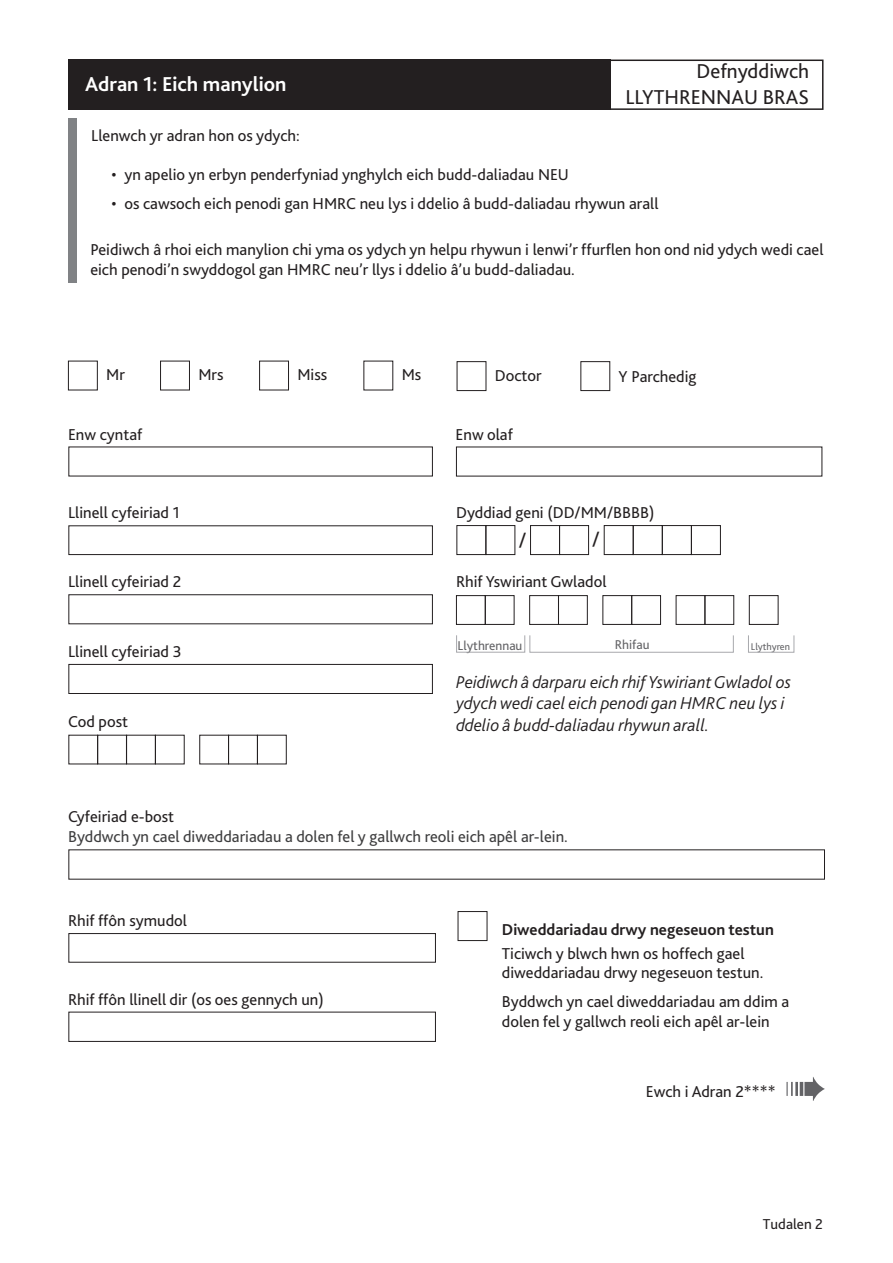
<style>
.page{position:relative;width:893px;height:1263px;background:#fff}
.page>*{position:absolute;margin:0;border:0;box-sizing:border-box;transform-origin:0 0}
.t1{font:21px "Bliss 2";color:#231f20}
.t2{font:700 21px "Bliss 2";color:#fff}
.t3{font:20.55px "Bliss 2";color:#231f20}
.Body_text{font:italic 300 18px/21.6px "Bliss 2";color:#231f20}
.Body_text-2{font:16.5px/19.8px "Bliss 2";color:#231f20}
.Body_text-3{font:16.5px "Bliss 2";color:#3e3e3f}
.Body_text-4{font:700 16.5px "Bliss 2";color:#231f20}
.t4{font:15px "Bliss 2";color:#231f20}
.Body_text-5{font:13.35px "Bliss 2";color:#636366}
.Body_text-6{font:10.2px "Bliss 2";color:#636366}
</style>
<div class="page">
<div style="left:68px;top:59px;width:542px;height:51px;background:#231f20"></div>
<div style="left:609px;top:60px;width:214px;height:50px;border:2px solid #231f20"></div>
<div style="left:68px;top:361px;width:30px;height:29px;border:1px solid #231f20"></div>
<div style="left:160px;top:361px;width:30px;height:29px;border:1px solid #231f20"></div>
<div style="left:259px;top:361px;width:30px;height:29px;border:1px solid #231f20"></div>
<div style="left:457px;top:361px;width:29px;height:30px;border:1px solid #231f20"></div>
<div style="left:580px;top:361px;width:30px;height:30px;border:1px solid #231f20"></div>
<div style="left:68px;top:525px;width:365px;height:30px;border:1px solid #231f20"></div>
<div style="left:68px;top:664px;width:365px;height:30px;border:1px solid #231f20"></div>
<div style="left:97px;top:735px;width:30px;height:29px;border:1px solid #231f20"></div>
<div style="left:126px;top:735px;width:30px;height:29px;border:1px solid #231f20"></div>
<div style="left:199px;top:735px;width:30px;height:29px;border:1px solid #231f20"></div>
<div style="left:228px;top:735px;width:30px;height:29px;border:1px solid #231f20"></div>
<div style="left:257px;top:735px;width:30px;height:29px;border:1px solid #231f20"></div>
<div style="left:456px;top:525px;width:30px;height:30px;border:1px solid #231f20"></div>
<div style="left:485px;top:525px;width:30px;height:30px;border:1px solid #231f20"></div>
<div style="left:530px;top:525px;width:30px;height:30px;border:1px solid #231f20"></div>
<div style="left:559px;top:525px;width:30px;height:30px;border:1px solid #231f20"></div>
<div style="left:604px;top:525px;width:30px;height:30px;border:1px solid #231f20"></div>
<div style="left:633px;top:525px;width:30px;height:30px;border:1px solid #231f20"></div>
<div style="left:662px;top:525px;width:30px;height:30px;border:1px solid #231f20"></div>
<div style="left:691px;top:525px;width:30px;height:30px;border:1px solid #231f20"></div>
<div style="left:456px;top:595px;width:30px;height:30px;border:1px solid #231f20"></div>
<div style="left:485px;top:595px;width:29px;height:30px;border:1px solid #231f20"></div>
<div style="left:529px;top:595px;width:30px;height:30px;border:1px solid #231f20"></div>
<div style="left:558px;top:595px;width:30px;height:30px;border:1px solid #231f20"></div>
<div style="left:602px;top:595px;width:30px;height:30px;border:1px solid #231f20"></div>
<div style="left:631px;top:595px;width:30px;height:30px;border:1px solid #231f20"></div>
<div style="left:676px;top:595px;width:29px;height:30px;border:1px solid #231f20"></div>
<div style="left:705px;top:595px;width:29px;height:30px;border:1px solid #231f20"></div>
<div style="left:749px;top:595px;width:29px;height:30px;border:1px solid #231f20"></div>
<div style="left:529px;top:635px;width:205px;height:18px;border:1px solid #a8a9ad"></div>
<div style="left:748px;top:635px;width:46px;height:18px;border:1px solid #a8a9ad"></div>
<div style="left:68px;top:594px;width:365px;height:30px;border:1px solid #231f20"></div>
<div style="left:68px;top:1012px;width:368px;height:30px;border:1px solid #231f20"></div>
<div style="left:68px;top:933px;width:368px;height:29px;border:1px solid #231f20"></div>
<div style="left:68px;top:118px;width:8px;height:165px;background:#808285"></div>
<svg style="left:786px;top:1077px;width:39px;height:24px"></svg>
<div style="left:458px;top:911px;width:29px;height:30px;border:1px solid #231f20"></div>
<p class="t1" style="left:696px;top:58px;width:114px">Defnyddiwch</p>
<p class="t1" style="left:625px;top:84px;width:185px">LLYTHRENNAU BRAS</p>
<p class="t2" style="left:85px;top:71px;width:203px">Adran 1: Eich manylion</p>
<p class="Body_text-2" style="left:91px;top:125px;width:210px">Llenwch yr adran hon os ydych:</p>
<p class="Body_text-2" style="left:112px;top:164px;width:459px">• yn apelio yn erbyn penderfyniad ynghylch eich budd-daliadau NEU</p>
<p class="Body_text-2" style="left:112px;top:194px;width:548px">• os cawsoch eich penodi gan HMRC neu lys i ddelio â budd-daliadau rhywun arall</p>
<p class="Body_text-2" style="left:90px;top:240px;width:735px">Peidiwch â rhoi eich manylion chi yma os ydych yn helpu rhywun i lenwi’r ffurflen hon ond nid ydych wedi cael eich penodi’n swyddogol gan HMRC neu’r llys i ddelio â’u budd-daliadau.</p>
<p class="Body_text-2" style="left:106px;top:364px;width:20px">Mr</p>
<p class="Body_text-2" style="left:198px;top:364px;width:27px">Mrs</p>
<p class="Body_text-2" style="left:297px;top:364px;width:31px">Miss</p>
<p class="Body_text-2" style="left:402px;top:364px;width:21px">Ms</p>
<p class="Body_text-2" style="left:495px;top:365px;width:48px">Doctor</p>
<p class="Body_text-2" style="left:619px;top:366px;width:79px">Y Parchedig</p>
<p class="Body_text-2" style="left:68px;top:424px;width:76px">Enw cyntaf</p>
<p class="Body_text-2" style="left:456px;top:424px;width:59px">Enw olaf</p>
<p class="Body_text-2" style="left:68px;top:503px;width:113px">Llinell cyfeiriad 1</p>
<p class="Body_text-2" style="left:68px;top:572px;width:115px">Llinell cyfeiriad 2</p>
<p class="Body_text-2" style="left:68px;top:641px;width:115px">Llinell cyfeiriad 3</p>
<p class="Body_text-2" style="left:68px;top:711px;width:62px">Cod post</p>
<p class="Body_text-2" style="left:456px;top:502px;width:200px">Dyddiad geni (DD/MM/BBBB)</p>
<p class="t3" style="left:519px;top:527px;width:9px">/</p>
<p class="t3" style="left:592px;top:526px;width:9px">/</p>
<p class="Body_text-2" style="left:456px;top:571px;width:152px">Rhif Yswiriant Gwladol</p>
<p class="Body_text-5" style="left:458px;top:637px;width:66px">Llythrennau</p>
<p class="Body_text-5" style="left:615px;top:636px;width:36px">Rhifau</p>
<p class="Body_text-6" style="left:751px;top:641px;width:41px">Llythyren</p>
<p class="Body_text" style="left:456px;top:670px;width:337px">Peidiwch â darparu eich rhif Yswiriant Gwladol os ydych wedi cael eich penodi gan HMRC neu lys i ddelio â budd-daliadau rhywun arall.</p>
<p class="Body_text-2" style="left:68px;top:807px;width:108px">Cyfeiriad e-bost</p>
<p class="Body_text-3" style="left:68px;top:826px;width:501px">Byddwch yn cael diweddariadau a dolen fel y gallwch reoli eich apêl ar-lein.</p>
<p class="Body_text-2" style="left:68px;top:910px;width:121px">Rhif ffôn symudol</p>
<p class="Body_text-2" style="left:68px;top:989px;width:257px">Rhif ffôn llinell dir (os oes gennych un)</p>
<p class="Body_text-4" style="left:502px;top:919px;width:274px">Diweddariadau drwy negeseuon testun</p>
<p class="Body_text-2" style="left:502px;top:943px;width:263px">Ticiwch y blwch hwn os hoffech gael diweddariadau drwy negeseuon testun.</p>
<p class="Body_text-2" style="left:502px;top:991px;width:289px">Byddwch yn cael diweddariadau am ddim a dolen fel y gallwch reoli eich apêl ar-lein</p>
<p class="Body_text-2" style="left:646px;top:1081px;width:131px">Ewch i Adran 2****</p>
<p class="t4" style="left:763px;top:1215px;width:61px">Tudalen 2</p>
</div>
